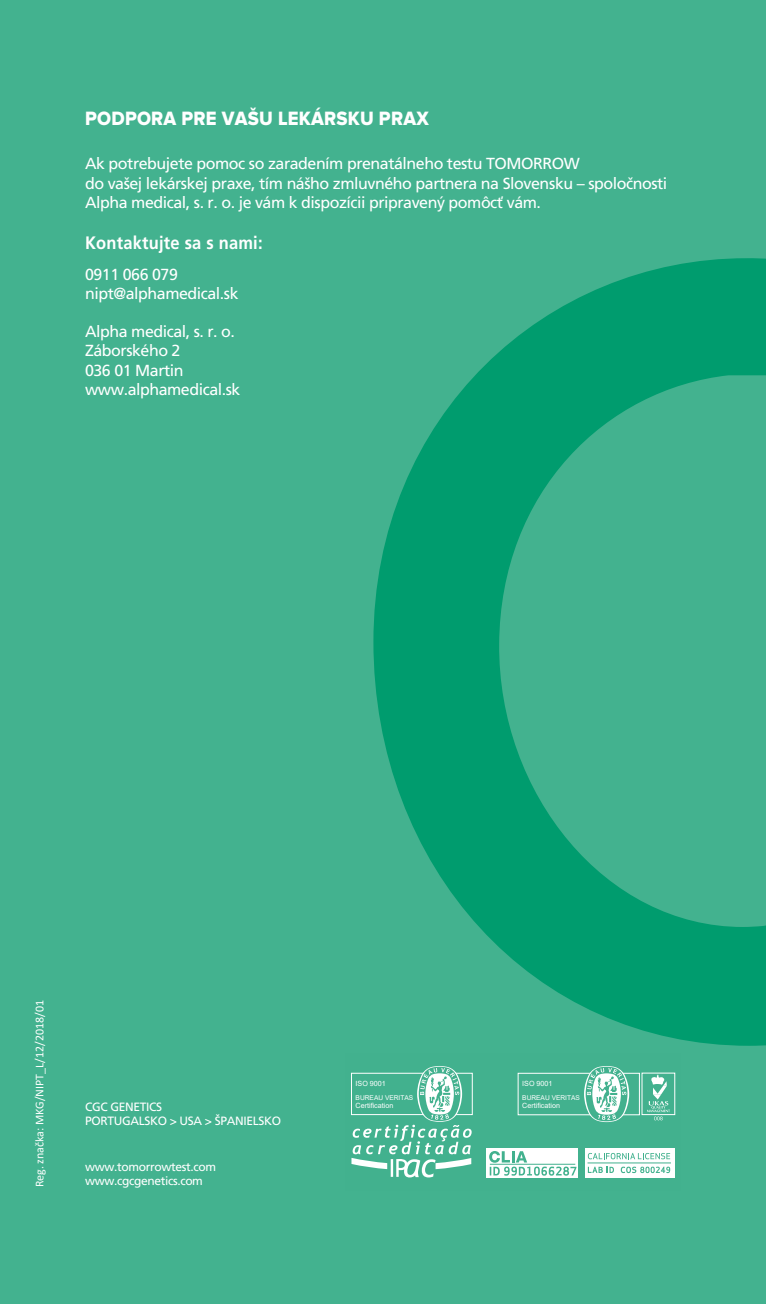
<style>
.page{position:relative;width:766px;height:1304px;background:#fff}
.page>*{position:absolute;margin:0;border:0;box-sizing:border-box;transform-origin:0 0}
.t1{font:20px "Proxima Nova Extrabld";letter-spacing:.015em;color:#fff;scale:.91 1}
.t2{font:700 18px "Frutiger LT Com";letter-spacing:.015em;color:#fff;scale:.91 1}
.t3{font:16px/19.2px "Frutiger LT Com";letter-spacing:-.03em;color:#fff}
.t4{font:12px/14.4px "Frutiger LT Com";letter-spacing:-.03em;color:#fff}
.t5{font:12px "Calibri";color:#fff}
.t6{font:7.2px "Arial";color:#fff}
.t7{font:6.6px "Arial";color:#fff}
</style>
<div class="page">
<div style="left:0;top:0;width:765px;height:1304px;background:#43b28f"></div>
<svg style="left:373px;top:258px;width:392px;height:788px"></svg>
<div style="left:486px;top:1148px;width:92px;height:29px;background:#fff"></div>
<svg style="left:489px;top:1151px;width:87px;height:25px"></svg>
<div style="left:584px;top:1148px;width:90px;height:29px;background:#fff"></div>
<svg style="left:587px;top:1167px;width:26px;height:6px"></svg>
<svg style="left:620px;top:1167px;width:50px;height:6px"></svg>
<svg style="left:587px;top:1153px;width:83px;height:6px"></svg>
<hr style="left:587px;top:1162px;width:83px;height:1px;background:#42b18e">
<svg style="left:351px;top:1066px;width:120px;height:111px"></svg>
<div style="left:641px;top:1073px;width:34px;height:42px;border:1px solid #fff"></div>
<svg style="left:646px;top:1075px;width:23px;height:45px"></svg>
<div style="left:517px;top:1073px;width:122px;height:42px;border:1px solid #fff"></div>
<svg style="left:584px;top:1066px;width:45px;height:56px"></svg>
<p class="t1" style="left:85px;top:110px;width:379px">PODPORA PRE VAŠU LEKÁRSKU PRAX</p>
<p class="t3" style="left:85px;top:154px;width:583px">Ak potrebujete pomoc so zaradením prenatálneho testu TOMORROW<br>do vašej lekárskej praxe, tím nášho zmluvného partnera na Slovensku – spoločnosti<br>Alpha medical, s. r. o. je vám k dispozícii pripravený pomôcť vám.</p>
<p class="t2" style="left:85px;top:232px;width:196px">Kontaktujte sa s nami:</p>
<p class="t3" style="left:85px;top:265px;width:155px">0911 066 079 nipt@alphamedical.sk</p>
<p class="t3" style="left:85px;top:322px;width:157px">Alpha medical, s. r. o.<br>Záborského 2<br>036 01 Martin www.alphamedical.sk</p>
<p class="t5" style="left:31px;top:1187px;width:189px;rotate:-90deg">Reg. značka: MKG/NIPT_L/12/2018/01</p>
<p class="t4" style="left:85px;top:1099px;width:197px">CGC GENETICS<br>PORTUGALSKO &gt; USA &gt; ŠPANIELSKO</p>
<p class="t4" style="left:85px;top:1159px;width:132px">www.tomorrowtest.com www.cgcgenetics.com</p>
<p class="t6" style="left:355px;top:1078px;width:32px">ISO 9001</p>
<p class="t7" style="left:355px;top:1093px;width:59px">BUREAU VERITAS</p>
<p class="t6" style="left:355px;top:1100px;width:39px">Certification</p>
<p class="t6" style="left:522px;top:1078px;width:32px">ISO 9001</p>
<p class="t7" style="left:522px;top:1093px;width:59px">BUREAU VERITAS</p>
<p class="t6" style="left:522px;top:1100px;width:39px">Certification</p>
</div>
